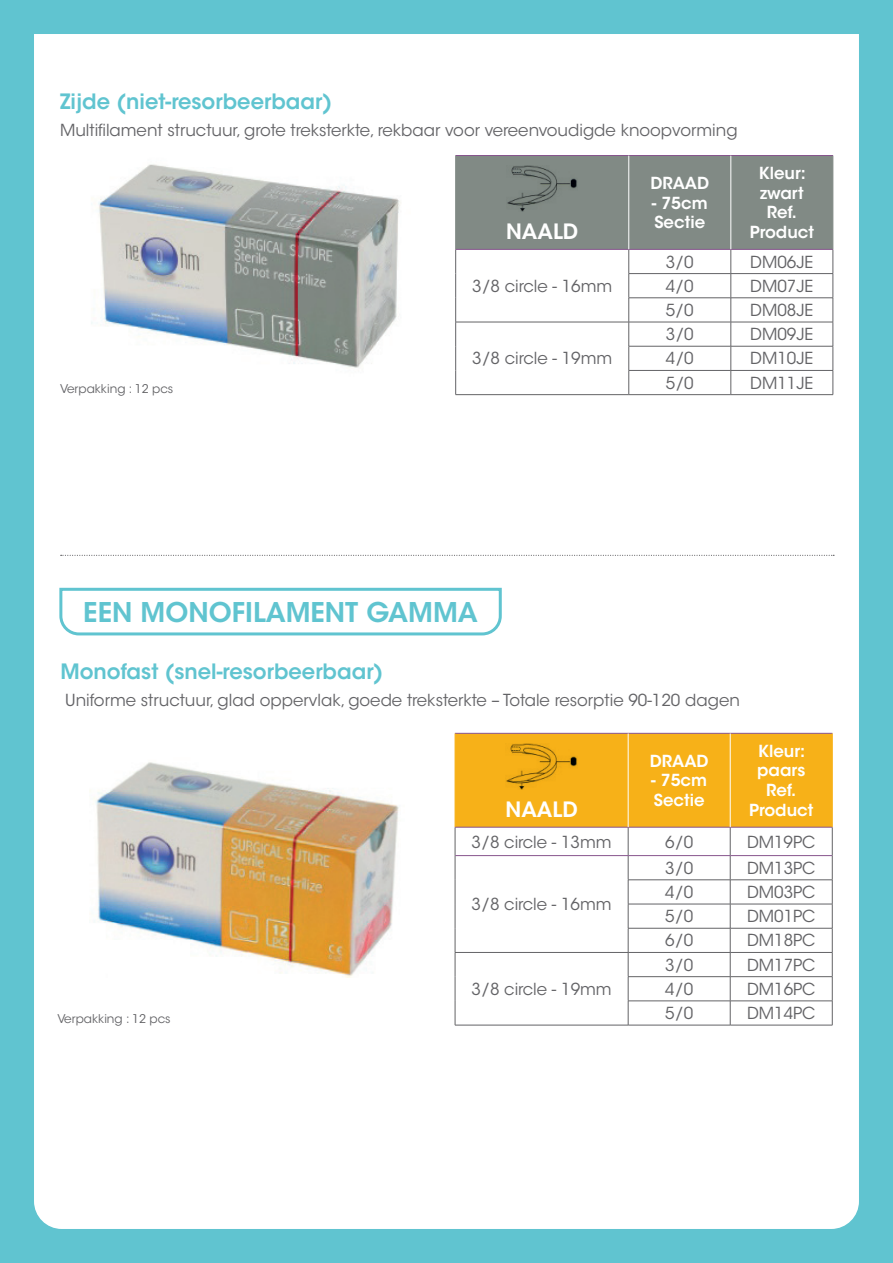
<style>
.page{position:relative;width:893px;height:1263px;background:#60c4d0}
.page>*{position:absolute;margin:0;border:0;box-sizing:border-box;transform-origin:0 0}
.t1{font:600 27px "ITC Avant Garde Std";color:#60c4d0}
.t2{font:600 21px "ITC Avant Garde Std";color:#60c4d0}
.t3{font:600 21px "ITC Avant Garde Std";color:#fff}
.t4{font:16.5px "ITC Avant Garde Std";color:#636366}
.t5{font:600 16.5px/19.8px "ITC Avant Garde Std";color:#fff}
.t6{font:12px "ITC Avant Garde Std";color:#636366}
</style>
<div class="page">
<div style="left:34px;top:34px;width:825px;height:1195px;background:#fff"></div>
<img style="left:73px;top:139px;width:351px;height:238px">
<hr style="left:455px;top:394px;width:174px;height:1px;background:#636366">
<svg style="left:455px;top:155px;width:379px;height:239px;background:#cdd0cf"></svg>
<hr style="left:629px;top:394px;width:102px;height:1px;background:#636366">
<hr style="left:731px;top:394px;width:102px;height:1px;background:#636366">
<hr style="left:455px;top:155px;width:174px;height:1px;background:#87558d">
<hr style="left:629px;top:155px;width:102px;height:1px;background:#87558d">
<hr style="left:731px;top:155px;width:102px;height:1px;background:#87558d">
<hr style="left:455px;top:249px;width:174px;height:1px;background:#87558d">
<hr style="left:629px;top:249px;width:102px;height:1px;background:#87558d">
<hr style="left:731px;top:249px;width:102px;height:1px;background:#87558d">
<hr style="left:628px;top:156px;width:1px;height:93px;background:#fff">
<hr style="left:731px;top:156px;width:1px;height:93px;background:#fff">
<hr style="left:455px;top:156px;width:1px;height:93px;background:#818a85">
<hr style="left:833px;top:156px;width:1px;height:93px;background:#818a85">
<img style="left:507px;top:166px;width:71px;height:45px">
<img style="left:89px;top:754px;width:316px;height:223px">
<svg style="left:58px;top:586px;width:445px;height:51px;background:#ebf7f9"></svg>
<hr style="left:455px;top:1025px;width:173px;height:1px;background:#636366">
<svg style="left:455px;top:734px;width:378px;height:291px;background:#f9e4b7"></svg>
<hr style="left:628px;top:1025px;width:102px;height:1px;background:#636366">
<hr style="left:730px;top:1025px;width:102px;height:1px;background:#636366">
<hr style="left:455px;top:733px;width:173px;height:1px;background:#87558d">
<hr style="left:628px;top:733px;width:102px;height:1px;background:#87558d">
<hr style="left:730px;top:733px;width:102px;height:1px;background:#87558d">
<hr style="left:455px;top:827px;width:173px;height:1px;background:#87558d">
<hr style="left:628px;top:827px;width:102px;height:1px;background:#87558d">
<hr style="left:730px;top:827px;width:102px;height:1px;background:#87558d">
<hr style="left:455px;top:855px;width:173px;height:1px;background:#87558d">
<hr style="left:628px;top:855px;width:102px;height:1px;background:#87558d">
<hr style="left:730px;top:855px;width:102px;height:1px;background:#87558d">
<hr style="left:628px;top:733px;width:1px;height:94px;background:#fff">
<hr style="left:730px;top:733px;width:1px;height:94px;background:#fff">
<hr style="left:455px;top:733px;width:1px;height:94px;background:#f7b118">
<hr style="left:832px;top:733px;width:1px;height:94px;background:#f7b118">
<img style="left:506px;top:743px;width:71px;height:46px">
<svg style="left:61px;top:555px;width:773px;height:1px"></svg>
<p class="t2" style="left:60px;top:88px;width:273px">Zijde (niet-resorbeerbaar)</p>
<p class="t4" style="left:60px;top:120px;width:679px">Multifilament structuur, grote treksterkte, rekbaar voor vereenvoudigde knoopvorming</p>
<p class="t3" style="left:506px;top:218px;width:74px">NAALD</p>
<p class="t5" style="left:650px;top:173px;width:60px">DRAAD</p>
<p class="t5" style="left:652px;top:193px;width:57px">- 75cm<br>Sectie</p>
<p class="t5" style="left:750px;top:163px;width:66px;text-align:center">Kleur: zwart<br>Ref.<br>Product</p>
<p class="t4" style="left:472px;top:276px;width:142px">3/8 circle - 16mm</p>
<p class="t4" style="left:472px;top:348px;width:142px">3/8 circle - 19mm</p>
<p class="t4" style="left:666px;top:252px;width:29px">3/0</p>
<p class="t4" style="left:750px;top:252px;width:65px">DM06JE</p>
<p class="t4" style="left:666px;top:276px;width:29px">4/0</p>
<p class="t4" style="left:750px;top:276px;width:65px">DM07JE</p>
<p class="t4" style="left:666px;top:300px;width:29px">5/0</p>
<p class="t4" style="left:750px;top:300px;width:65px">DM08JE</p>
<p class="t4" style="left:666px;top:324px;width:29px">3/0</p>
<p class="t4" style="left:750px;top:324px;width:65px">DM09JE</p>
<p class="t4" style="left:666px;top:348px;width:29px">4/0</p>
<p class="t4" style="left:750px;top:348px;width:65px">DM10JE</p>
<p class="t6" style="left:60px;top:381px;width:115px">Verpakking : 12 pcs</p>
<p class="t4" style="left:666px;top:373px;width:29px">5/0</p>
<p class="t4" style="left:750px;top:373px;width:65px">DM11JE</p>
<h1 class="t1" style="left:83px;top:595px;width:396px">EEN MONOFILAMENT GAMMA</h1>
<p class="t2" style="left:60px;top:658px;width:324px">Monofast (snel-resorbeerbaar)</p>
<p class="t4" style="left:65px;top:690px;width:676px">Uniforme structuur, glad oppervlak, goede treksterkte – Totale resorptie 90-120 dagen</p>
<p class="t3" style="left:505px;top:796px;width:74px">NAALD</p>
<p class="t5" style="left:650px;top:751px;width:60px">DRAAD</p>
<p class="t5" style="left:651px;top:770px;width:57px">- 75cm<br>Sectie</p>
<p class="t5" style="left:749px;top:741px;width:66px;text-align:center">Kleur: paars<br>Ref.<br>Product</p>
<p class="t4" style="left:472px;top:831px;width:142px">3/8 circle - 13mm</p>
<p class="t4" style="left:665px;top:831px;width:29px">6/0</p>
<p class="t4" style="left:747px;top:831px;width:70px">DM19PC</p>
<p class="t4" style="left:472px;top:894px;width:142px">3/8 circle - 16mm</p>
<p class="t4" style="left:472px;top:979px;width:142px">3/8 circle - 19mm</p>
<p class="t4" style="left:665px;top:858px;width:29px">3/0</p>
<p class="t4" style="left:747px;top:858px;width:70px">DM13PC</p>
<p class="t4" style="left:665px;top:882px;width:29px">4/0</p>
<p class="t4" style="left:747px;top:882px;width:70px">DM03PC</p>
<p class="t4" style="left:665px;top:906px;width:29px">5/0</p>
<p class="t4" style="left:747px;top:906px;width:70px">DM01PC</p>
<p class="t4" style="left:665px;top:930px;width:29px">6/0</p>
<p class="t4" style="left:747px;top:930px;width:70px">DM18PC</p>
<p class="t4" style="left:665px;top:955px;width:29px">3/0</p>
<p class="t4" style="left:747px;top:955px;width:70px">DM17PC</p>
<p class="t4" style="left:665px;top:979px;width:29px">4/0</p>
<p class="t4" style="left:747px;top:979px;width:70px">DM16PC</p>
<p class="t6" style="left:57px;top:1011px;width:115px">Verpakking : 12 pcs</p>
<p class="t4" style="left:665px;top:1003px;width:29px">5/0</p>
<p class="t4" style="left:747px;top:1003px;width:70px">DM14PC</p>
</div>
